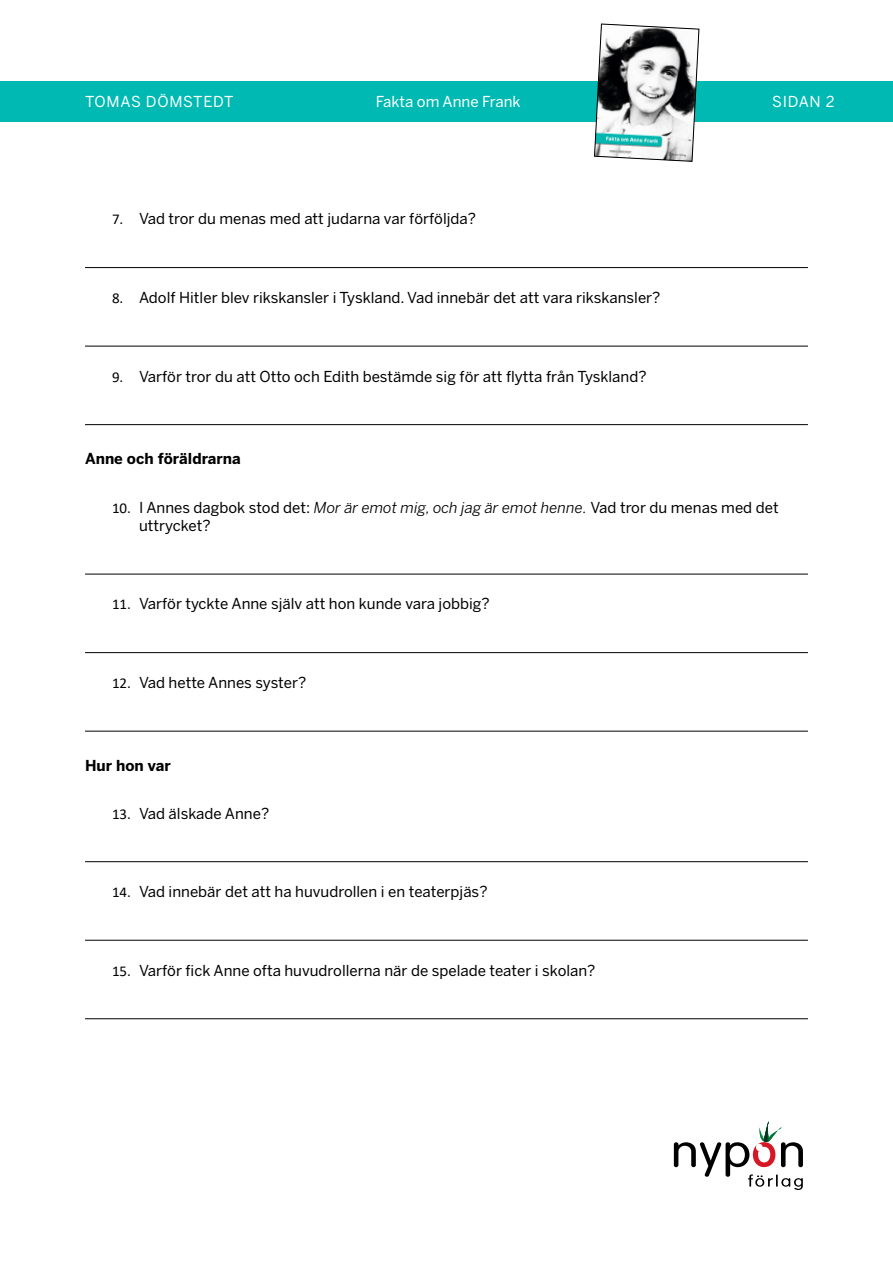
<style>
.page{position:relative;width:893px;height:1263px;background:#fff}
.page>*{position:absolute;margin:0;border:0;box-sizing:border-box;transform-origin:0 0}
.t1{font:15px/18px "Benton Sans";color:#000}
.t2{font:700 15px "Benton Sans";color:#000}
.t3{font:15px "Benton Sans";letter-spacing:.01em;color:#fff}
.t4{font:15px "Benton Sans";letter-spacing:.05em;color:#fff}
.s1{font-family:"Calibri"}
.s2{font-style:italic}
.s3{font-family:"Adobe Garamond Pro";font-style:italic}
</style>
<div class="page">
<div style="left:0;top:81px;width:893px;height:40px;background:#00b9b2"></div>
<svg style="left:674px;top:1121px;width:129px;height:69px"></svg>
<svg style="left:594px;top:23px;width:105px;height:139px"></svg>
<hr style="left:85px;top:267px;width:723px;height:1px;background:#000">
<hr style="left:85px;top:346px;width:723px;height:1px;background:#000">
<hr style="left:85px;top:424px;width:723px;height:1px;background:#000">
<hr style="left:85px;top:574px;width:723px;height:1px;background:#000">
<hr style="left:85px;top:652px;width:723px;height:1px;background:#000">
<hr style="left:85px;top:731px;width:723px;height:1px;background:#000">
<hr style="left:85px;top:861px;width:723px;height:1px;background:#000">
<hr style="left:85px;top:940px;width:723px;height:1px;background:#000">
<hr style="left:85px;top:1018px;width:723px;height:1px;background:#000">
<p class="t4" style="left:85px;top:93px;width:150px">TOMAS DÖMSTEDT</p>
<p class="t3" style="left:376px;top:93px;width:146px">Fakta om Anne Frank</p>
<p class="t3" style="left:772px;top:93px;width:64px">SIDAN 2</p>
<p class="t1" style="left:112px;top:210px;width:365px"><span class="s1">7.</span> Vad tror du menas med att judarna var förföljda?</p>
<p class="t1" style="left:112px;top:289px;width:550px"><span class="s1">8.</span> Adolf Hitler blev rikskansler i Tyskland. Vad innebär det att vara rikskansler?</p>
<p class="t1" style="left:112px;top:367px;width:536px"><span class="s1">9.</span> Varför tror du att Otto och Edith bestämde sig för att flytta från Tyskland?</p>
<p class="t2" style="left:85px;top:450px;width:157px">Anne och föräldrarna</p>
<p class="t1" style="left:139px;top:499px;width:641px;text-indent:-27px"><span class="s1">10.</span> I Annes dagbok stod det: <span class="s2">Mor är emot mig, och jag är emot henne</span><span class="s3">.</span> Vad tror du menas med det uttrycket?</p>
<p class="t1" style="left:112px;top:595px;width:379px"><span class="s1">11.</span> Varför tyckte Anne själv att hon kunde vara jobbig?</p>
<p class="t1" style="left:112px;top:674px;width:196px"><span class="s1">12.</span> Vad hette Annes syster?</p>
<p class="t2" style="left:85px;top:757px;width:87px">Hur hon var</p>
<p class="t1" style="left:112px;top:804px;width:159px"><span class="s1">13.</span> Vad älskade Anne?</p>
<p class="t1" style="left:112px;top:883px;width:377px"><span class="s1">14.</span> Vad innebär det att ha huvudrollen i en teaterpjäs?</p>
<p class="t1" style="left:112px;top:961px;width:485px"><span class="s1">15.</span> Varför fick Anne ofta huvudrollerna när de spelade teater i skolan?</p>
</div>
